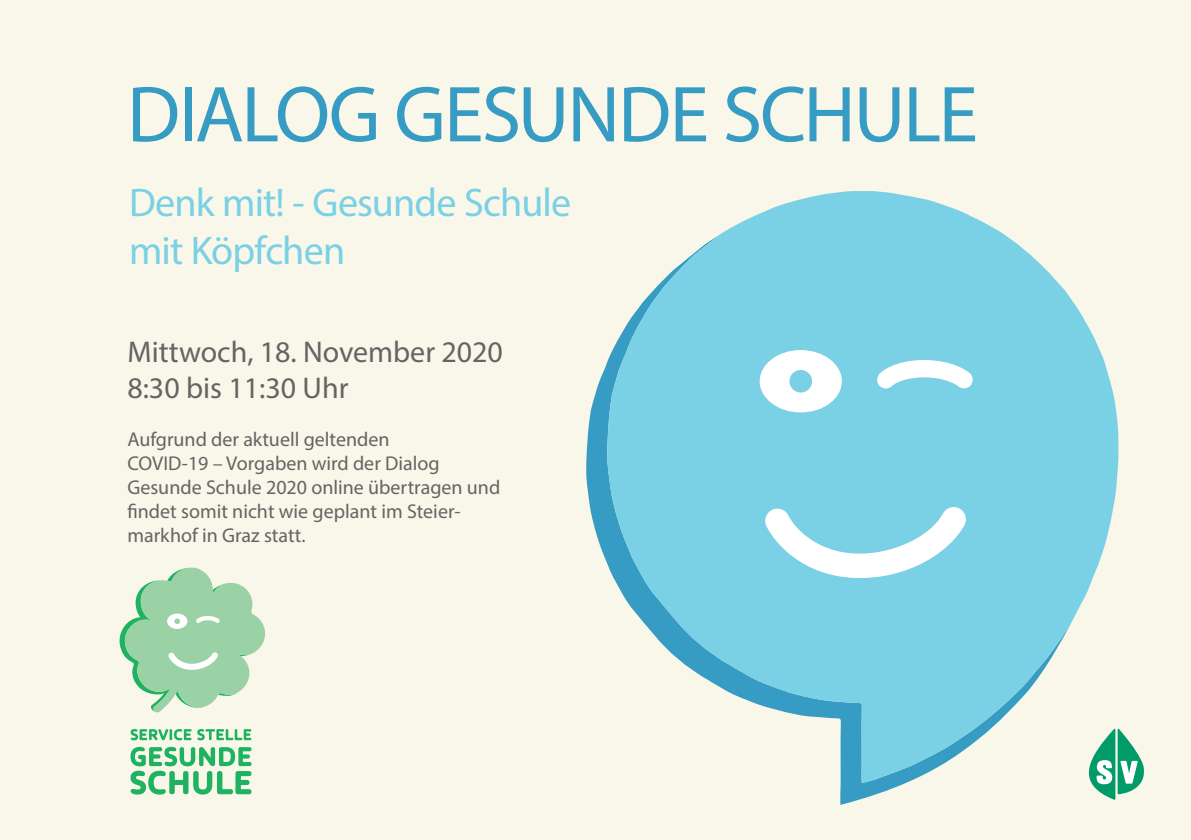
<style>
.page{position:relative;width:1191px;height:840px;background:#fff}
.page>*{position:absolute;margin:0;border:0;box-sizing:border-box;transform-origin:0 0}
.t1{font:80px "Myriad Pro";letter-spacing:-.025em;color:#369cc3}
.t2{font:40px/48px "Myriad Pro";letter-spacing:-.02em;color:#7ad0e4}
.t3{font:30px/36px "Myriad Pro";color:#676363}
.t4{font:20px/24px "Myriad Pro";color:#676363}
</style>
<div class="page">
<div style="left:0;top:0;width:1191px;height:839px;background:#f9f7e9"></div>
<svg style="left:130px;top:746px;width:121px;height:48px"></svg>
<svg style="left:131px;top:729px;width:60px;height:11px"></svg>
<svg style="left:197px;top:729px;width:54px;height:11px"></svg>
<svg style="left:119px;top:567px;width:146px;height:146px"></svg>
<svg style="left:1091px;top:728px;width:53px;height:71px"></svg>
<svg style="left:586px;top:363px;width:322px;height:441px"></svg>
<svg style="left:607px;top:191px;width:511px;height:591px;fill:#7ad0e4"></svg>
<div style="left:759px;top:350px;width:83px;height:62px;background:#fff;border-radius:50%"></div>
<svg style="left:789px;top:370px;width:23px;height:22px"></svg>
<svg style="left:876px;top:360px;width:97px;height:29px;background:#c9ebf4"></svg>
<svg style="left:763px;top:505px;width:204px;height:72px;background:#ace1ee"></svg>
<h1 class="t1" style="left:127px;top:65px;width:852px">DIALOG GESUNDE SCHULE</h1>
<h2 class="t2" style="left:129px;top:178px;width:444px">Denk mit! - Gesunde Schule mit Köpfchen</h2>
<h3 class="t3" style="left:127px;top:333px;width:377px">Mittwoch, 18. November 2020<br>8:30 bis 11:30 Uhr</h3>
<p class="t4" style="left:127px;top:427px;width:374px">Aufgrund der aktuell geltenden<br>COVID-19 – Vorgaben wird der Dialog Gesunde Schule 2020 online übertragen und findet somit nicht wie geplant im Steier&shy;markhof in Graz statt.</p>
</div>
